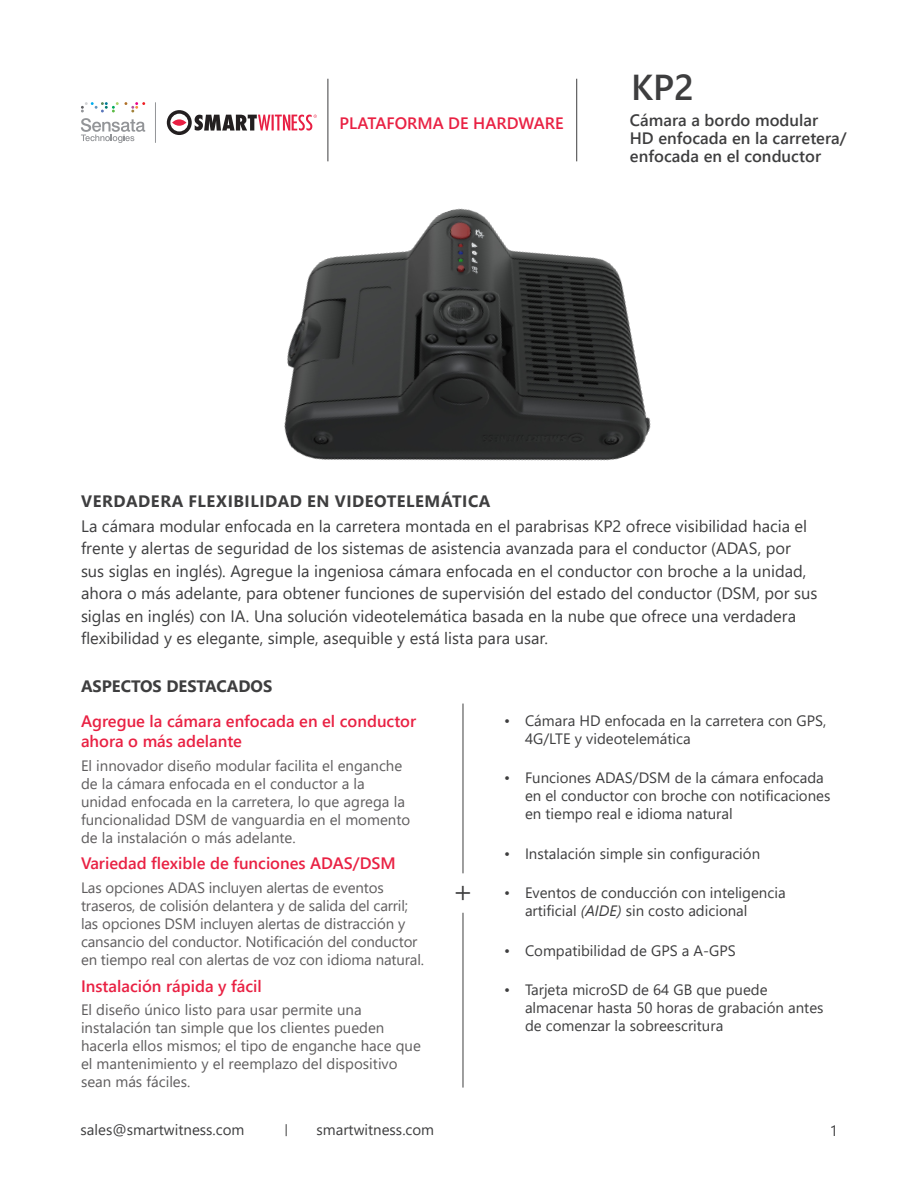
<style>
.page{position:relative;width:918px;height:1188px;background:#fff}
.page>*{position:absolute;margin:0;border:0;box-sizing:border-box;transform-origin:0 0}
.t1{font:600 36px "Segoe UI";color:#3e3e3f}
.bullets{font:300 31.5px "Segoe UI";color:#3e3e3f}
.t2{font:16.5px/22.5px "Segoe UI";color:#3e3e3f}
._03_Subhead_2{font:600 16.5px/19.8px "Segoe UI";color:#e92143}
.t3{font:600 16.5px/18px "Segoe UI";color:#3e3e3f}
._02_Subhead_1{font:700 16.5px "Segoe UI";letter-spacing:.035em;color:#3e3e3f}
._02_Subhead_1-2{font:700 16.5px "Segoe UI";color:#3e3e3f}
._04_Body_copy{font:15px/18px "Segoe UI";color:#5f5d5e}
.bullets-2{font:15px/18px "Segoe UI";color:#3e3e3f}
.s1{font-style:italic}
</style>
<div class="page">
<hr style="left:463px;top:913px;width:1px;height:175px;background:#3e3e3f">
<hr style="left:463px;top:704px;width:1px;height:169px;background:#3e3e3f">
<hr style="left:576px;top:79px;width:1px;height:82px;background:#3e3e3f">
<hr style="left:328px;top:79px;width:1px;height:82px;background:#3e3e3f">
<img style="left:284px;top:151px;width:367px;height:310px">
<svg style="left:286px;top:1124px;width:1px;height:12px"></svg>
<hr style="left:155px;top:102px;width:1px;height:41px;background:#939598">
<svg style="left:81px;top:102px;width:64px;height:10px"></svg>
<svg style="left:81px;top:118px;width:64px;height:25px"></svg>
<svg style="left:167px;top:110px;width:150px;height:25px"></svg>
<p class="_03_Subhead_2" style="left:339px;top:112px;width:226px">PLATAFORMA DE HARDWARE</p>
<p class="t1" style="left:631px;top:54px;width:64px">KP2</p>
<p class="t3" style="left:630px;top:110px;width:218px">Cámara a bordo modular<br>HD enfocada en la carretera/ enfocada en el conductor</p>
<p class="_02_Subhead_1" style="left:81px;top:486px;width:411px">VERDADERA FLEXIBILIDAD EN VIDEOTELEMÁTICA</p>
<p class="t2" style="left:81px;top:513px;width:738px">La cámara modular enfocada en la carretera montada en el parabrisas KP2 ofrece visibilidad hacia el frente y alertas de seguridad de los sistemas de asistencia avanzada para el conductor (ADAS, por sus siglas en inglés). Agregue la ingeniosa cámara enfocada en el conductor con broche a la unidad, ahora o más adelante, para obtener funciones de supervisión del estado del conductor (DSM, por sus siglas en inglés) con IA. Una solución videotelemática basada en la nube que ofrece una verdadera flexibilidad y es elegante, simple, asequible y está lista para usar.</p>
<p class="_02_Subhead_1-2" style="left:81px;top:670px;width:193px">ASPECTOS DESTACADOS</p>
<p class="_03_Subhead_2" style="left:81px;top:710px;width:337px">Agregue la cámara enfocada en el conductor ahora o más adelante</p>
<p class="_04_Body_copy" style="left:81px;top:755px;width:331px">El innovador diseño modular facilita el enganche de la cámara enfocada en el conductor a la unidad enfocada en la carretera, lo que agrega la funcionalidad DSM de vanguardia en el momento de la instalación o más adelante.</p>
<p class="_03_Subhead_2" style="left:81px;top:852px;width:316px">Variedad flexible de funciones ADAS/DSM</p>
<p class="_04_Body_copy" style="left:81px;top:877px;width:345px">Las opciones ADAS incluyen alertas de eventos traseros, de colisión delantera y de salida del carril; las opciones DSM incluyen alertas de distracción y cansancio del conductor. Notificación del conductor en tiempo real con alertas de voz con idioma natural.</p>
<p class="_03_Subhead_2" style="left:81px;top:975px;width:182px">Instalación rápida y fácil</p>
<p class="_04_Body_copy" style="left:81px;top:1000px;width:341px">El diseño único listo para usar permite una instalación tan simple que los clientes pueden hacerla ellos mismos; el tipo de enganche hace que el mantenimiento y el reemplazo del dispositivo sean más fáciles.</p>
<p class="bullets" style="left:452px;top:861px;width:23px">+</p>
<p class="bullets-2" style="left:525px;top:710px;width:303px;text-indent:-21px">• Cámara HD enfocada en la carretera con GPS,<br>4G/LTE y videotelemática</p>
<p class="bullets-2" style="left:525px;top:768px;width:307px;text-indent:-21px">• Funciones ADAS/DSM de la cámara enfocada en el conductor con broche con notificaciones en tiempo real e idioma natural</p>
<p class="bullets-2" style="left:504px;top:843px;width:258px">• Instalación simple sin configuración</p>
<p class="bullets-2" style="left:525px;top:883px;width:262px;text-indent:-21px">• Eventos de conducción con inteligencia artificial <span class="s1">(AIDE)</span> sin costo adicional</p>
<p class="bullets-2" style="left:504px;top:940px;width:233px">• Compatibilidad de GPS a A-GPS</p>
<p class="bullets-2" style="left:525px;top:980px;width:300px;text-indent:-21px">• Tarjeta microSD de 64 GB que puede almacenar hasta 50 horas de grabación antes de comenzar la sobreescritura</p>
<p class="bullets-2" style="left:81px;top:1119px;width:165px">sales@smartwitness.com</p>
<p class="bullets-2" style="left:317px;top:1119px;width:119px">smartwitness.com</p>
<p class="bullets-2" style="left:830px;top:1121px;width:10px">1</p>
</div>
